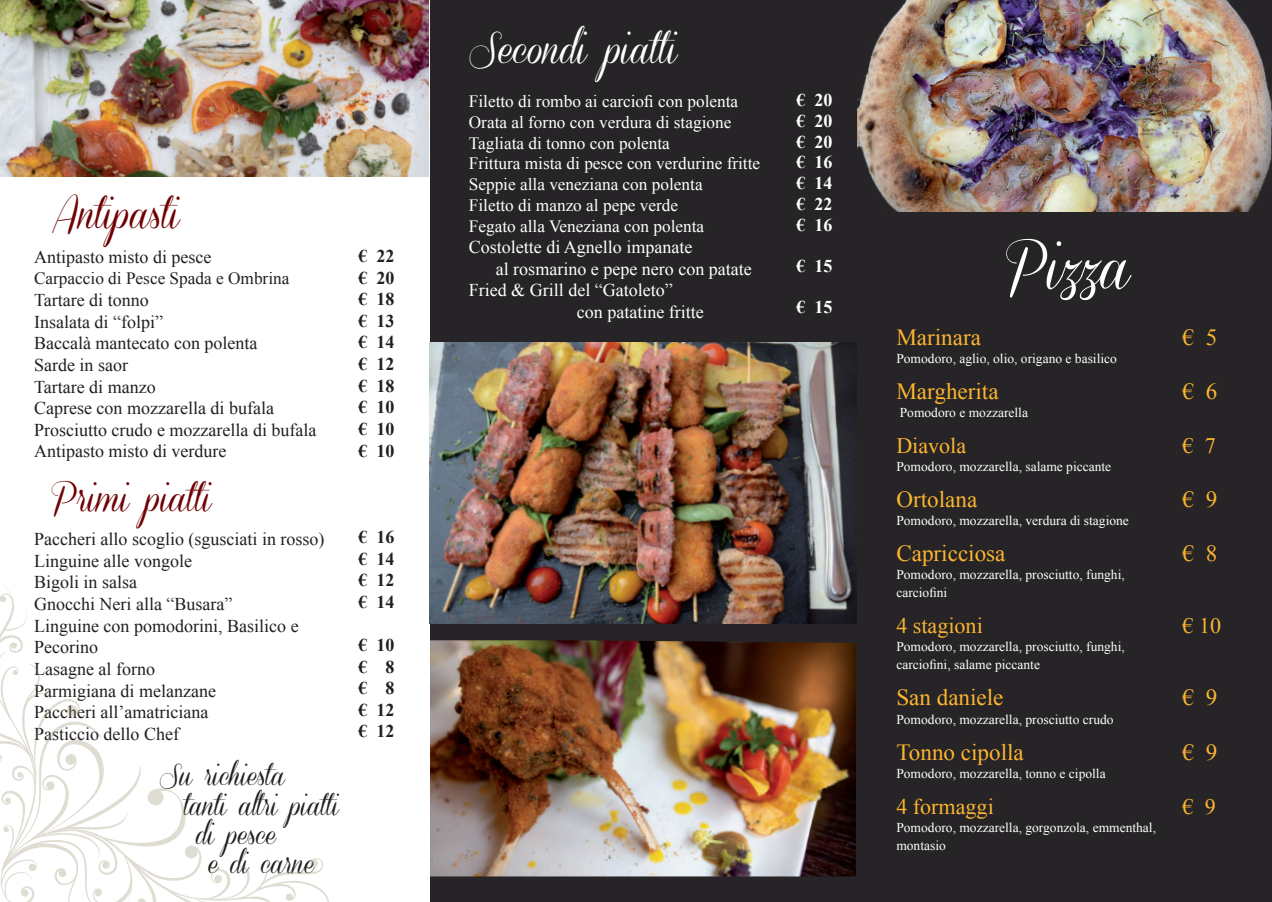
<style>
.page{position:relative;width:1272px;height:902px;background:#fff}
.page>*{position:absolute;margin:0;border:0;box-sizing:border-box;transform-origin:0 0}
.t1{font:54px "Coneria Script Demo";color:#fff}
.t2{font:36px "Coneria Script Demo";color:#fff}
.t3{font:36px "Coneria Script Demo";color:#700004}
.t4{font:33px "Coneria Script Demo";color:#700004}
.t5{font:24.45px "Coneria Script Demo";color:#231f20}
.t6{font:23.1px "Times New Roman";color:#fcb530}
.t7{font:22.05px "Times New Roman";color:#fcb530}
.t8{font:18px/21.6px "Times New Roman";color:#231f20}
.t9{font:18px "Times New Roman";color:#fff}
.t10{font:700 18px/21.6px "Times New Roman";color:#231f20;text-align:justify}
.t11{font:700 18px/20.7px "Times New Roman";color:#fff;text-align:justify}
.t12{font:17.25px/20.7px "Times New Roman";color:#fff}
.t13{font:17.25px "Times New Roman";color:#231f20}
.t14{font:13.5px/18px "Times New Roman";color:#fff}
</style>
<div class="page">
<div style="left:430px;top:0;width:431px;height:901px;background:#262426"></div>
<div style="left:854px;top:0;width:417px;height:901px;background:#262426"></div>
<img style="left:0;top:0;width:428px;height:177px">
<img style="left:857px;top:0;width:414px;height:211px">
<img style="left:430px;top:342px;width:426px;height:281px">
<img style="left:430px;top:640px;width:426px;height:236px">
<svg style="left:0;top:585px;width:329px;height:316px"></svg>
<h2 class="t3" style="left:52px;top:195px;width:130px">Antipasti</h2>
<p class="t8" style="left:34px;top:246px;width:179px">Antipasto misto di pesce</p>
<p class="t13" style="left:34px;top:267px;width:257px">Carpaccio di Pesce Spada e Ombrina</p>
<p class="t8" style="left:34px;top:291px;width:284px">tartare di tonno<br>insalata di “folpi”<br>Baccalà mantecato con polenta<br>sarde in saor<br>tartare di manzo<br>Caprese con mozzarella di bufala<br>Prosciutto crudo e mozzarella di bufala antipasto misto di verdure</p>
<h3 class="t4" style="left:51px;top:480px;width:163px">Primi piatti</h3>
<p class="t8" style="left:34px;top:528px;width:292px">Paccheri allo scoglio (sgusciati in rosso)<br>Linguine alle vongole<br>Bigoli in salsa<br>Gnocchi Neri alla “Busara”<br>Linguine con pomodorini, Basilico e<br>Pecorino<br>Lasagne al forno<br>parmigiana di melanzane<br>Paccheri all’amatriciana<br>Pasticcio dello Chef</p>
<h3 class="t5" style="left:159px;top:762px;width:127px">Su richiesta</h3>
<h3 class="t5" style="left:184px;top:791px;width:157px">tanti altri piatti</h3>
<h3 class="t5" style="left:196px;top:821px;width:81px">di pesce</h3>
<h3 class="t5" style="left:208px;top:850px;width:107px">e di carne</h3>
<p class="t10" style="left:358px;top:247px;width:37px">€ 22 € 20 € 18 € 13 € 14 € 12 € 18 € 10 € 10 € 10</p>
<p class="t10" style="left:358px;top:528px;width:37px">€ 16 € 14 € 12 € 14</p>
<p class="t10" style="left:358px;top:636px;width:37px">€ 10 € 8 € 8 € 12 € 12</p>
<h2 class="t2" style="left:469px;top:30px;width:210px">Secondi piatti</h2>
<p class="t12" style="left:469px;top:91px;width:293px">Filetto di rombo ai carciofi con polenta Orata al forno con verdura di stagione Tagliata di tonno con polenta<br>Frittura mista di pesce con verdurine fritte Seppie alla veneziana con polenta<br>Filetto di manzo al pepe verde<br>Fegato alla Veneziana con polenta</p>
<p class="t9" style="left:469px;top:241px;width:225px">Costolette di agnello impanate</p>
<p class="t9" style="left:496px;top:257px;width:257px">al rosmarino e pepe nero con patate</p>
<p class="t9" style="left:469px;top:284px;width:205px">Fried &amp; Grill del “Gatoleto”</p>
<p class="t9" style="left:577px;top:300px;width:128px">con patatine fritte</p>
<p class="t11" style="left:796px;top:92px;width:37px">€ 20 € 20 € 20 € 16 € 14 € 22 € 16</p>
<p class="t11" style="left:796px;top:257px;width:37px">€ 15</p>
<p class="t11" style="left:796px;top:299px;width:37px">€ 15</p>
<h1 class="t1" style="left:1004px;top:238px;width:127px">Pizza</h1>
<p class="t6" style="left:896px;top:329px;width:86px">Marinara</p>
<p class="t14" style="left:896px;top:349px;width:222px">Pomodoro, aglio, olio, origano e basilico</p>
<p class="t6" style="left:896px;top:376px;width:104px">Margherita</p>
<p class="t14" style="left:899px;top:405px;width:130px">pomodoro e mozzarella</p>
<p class="t7" style="left:896px;top:438px;width:71px">Diavola</p>
<p class="t14" style="left:896px;top:457px;width:216px">Pomodoro, mozzarella, salame piccante</p>
<p class="t6" style="left:896px;top:491px;width:82px">ortolana</p>
<p class="t14" style="left:896px;top:513px;width:234px">pomodoro, mozzarella, verdura di stagione</p>
<p class="t6" style="left:896px;top:538px;width:111px">Capricciosa</p>
<p class="t14" style="left:896px;top:565px;width:230px">Pomodoro, mozzarella, prosciutto, funghi, carciofini</p>
<p class="t7" style="left:896px;top:618px;width:88px">4 stagioni</p>
<p class="t14" style="left:896px;top:637px;width:230px">Pomodoro, mozzarella, prosciutto, funghi, carciofini, salame piccante</p>
<p class="t6" style="left:896px;top:689px;width:109px">san daniele</p>
<p class="t14" style="left:896px;top:709px;width:219px">Pomodoro, mozzarella, prosciutto crudo</p>
<p class="t6" style="left:896px;top:736px;width:129px">Tonno cipolla</p>
<p class="t14" style="left:896px;top:763px;width:211px">Pomodoro, mozzarella, tonno e cipolla</p>
<p class="t7" style="left:896px;top:798px;width:99px">4 formaggi</p>
<p class="t14" style="left:896px;top:817px;width:261px">Pomodoro, mozzarella, gorgonzola, emmenthal, montasio</p>
<p class="t6" style="left:1182px;top:329px;width:36px">€ 5</p>
<p class="t6" style="left:1182px;top:383px;width:36px">€ 6</p>
<p class="t7" style="left:1182px;top:438px;width:35px">€ 7</p>
<p class="t6" style="left:1182px;top:491px;width:36px">€ 9</p>
<p class="t6" style="left:1182px;top:545px;width:36px">€ 8</p>
<p class="t7" style="left:1182px;top:618px;width:40px">€ 10</p>
<p class="t6" style="left:1182px;top:689px;width:36px">€ 9</p>
<p class="t6" style="left:1182px;top:743px;width:36px">€ 9</p>
<p class="t7" style="left:1182px;top:798px;width:35px">€ 9</p>
</div>
